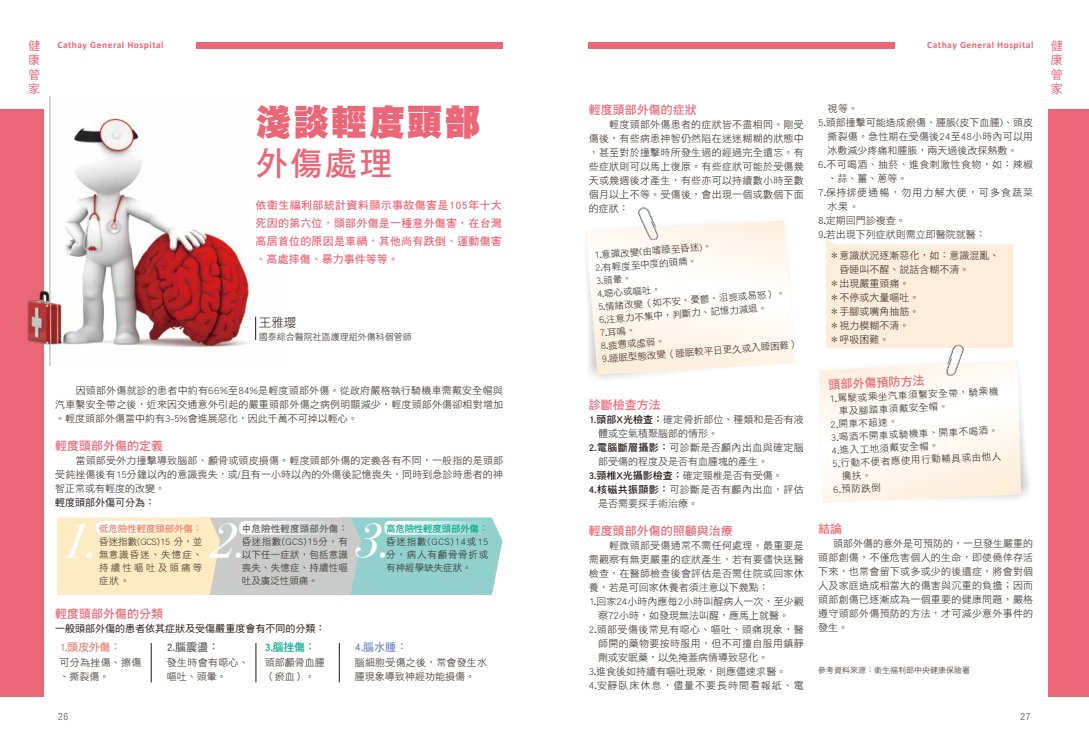
<style>
.page{position:relative;width:1089px;height:738px;background:#fff}
.page>*{position:absolute;margin:0;border:0;box-sizing:border-box;transform-origin:0 0}
.t1{font:48px "Bodoni Svty Two ITCTT Book Ita";color:#fff}
.t2{font:36px "DF Hei Std W12";letter-spacing:.05em;color:#eb6676}
.t3{font:33px "DF Hei Std W7";color:#eb6676}
.t4{font:12.7px "DF Hei Std W3";color:#221815}
.t5{font:12px "DF Hei Std W7";color:#eb6676}
.t6{font:12px/14.4px "DF Hei Std W5";color:#eb6676;text-align:justify}
.t7{font:11px/18px "DF Hei Std W7";letter-spacing:.02em;color:#eb6676;text-align:justify}
.t8{font:11px "DF Hei Std W7";color:#ee8069}
.t9{font:11px "DF Hei Std W7";color:#5b5d5b}
.t10{font:11px "DF Hei Std W7";color:#00aa91}
.t11{font:11px "DF Hei Std W7";color:#718cc7}
.t12{font:10px/14px "DF Hei Std W3";letter-spacing:.01em;color:#221815;text-align:justify}
.t13{font:10px/14px "DF Hei Std W3";letter-spacing:.035em;color:#221815}
.t14{font:10px/14px "DF Hei Std W3";letter-spacing:.03em;color:#221815}
.t15{font:10px "DF Hei Std W5";color:#221815}
.t16{font:10px "DF Hei Std W7";color:#221815}
.t17{font:10px "DF Hei Std W3";letter-spacing:.095em;color:#221815}
.t18{font:10px "DF Hei Std W3";letter-spacing:.105em;color:#221815}
.t19{font:700 9.6px "Calibri";letter-spacing:.05em;color:#eb6676}
.t20{font:condensed 9.6px "Helvetica";color:#727171}
.t21{font:9.5px/13px "DF Hei Std W3";letter-spacing:.055em;color:#221815;text-align:justify}
.t22{font:9.5px "DF Hei Std W7";letter-spacing:-.025em;color:#00aa91}
.t23{font:9.5px "DF Hei Std W7";letter-spacing:-.015em;color:#ee8069}
.t24{font:9.5px "DF Hei Std W7";letter-spacing:.02em;color:#5b5d5b}
.t25{font:9.1px "DF Hei Std W3";color:#221815}
.t26{font:8px "DF Hei Std W3";color:#221815}
.s1{font-family:"DF Hei Std W7"}
.s2{font-family:"DF Hei Std W3"}
</style>
<div class="page">
<div style="left:0;top:109px;width:44px;height:587px;background:#eb6676"></div>
<img style="left:27px;top:97px;width:230px;height:268px">
<div style="left:826px;top:229px;width:187px;height:118px;background:#fdedda"></div>
<div style="left:820px;top:204px;width:214px;height:40px;background:#fff;border-radius:19px"></div>
<div style="left:196px;top:42px;width:306px;height:6px;background:#eb6676"></div>
<svg style="left:255px;top:316px;width:1px;height:24px"></svg>
<div style="left:588px;top:42px;width:306px;height:6px;background:#eb6676"></div>
<svg style="left:57px;top:517px;width:445px;height:77px;background:#cbd8c8"></svg>
<svg style="left:384px;top:520px;width:100px;height:14px"></svg>
<svg style="left:96px;top:520px;width:100px;height:14px"></svg>
<hr style="left:151px;top:642px;width:1px;height:39px;background:#221815">
<hr style="left:256px;top:642px;width:1px;height:39px;background:#221815">
<hr style="left:339px;top:642px;width:1px;height:39px;background:#221815">
<svg style="left:591px;top:374px;width:59px;height:5px"></svg>
<svg style="left:586px;top:220px;width:210px;height:154px"></svg>
<svg style="left:638px;top:207px;width:21px;height:34px"></svg>
<svg style="left:239px;top:520px;width:100px;height:14px"></svg>
<div style="left:1048px;top:109px;width:40px;height:587px;background:#eb6676"></div>
<svg style="left:819px;top:344px;width:211px;height:159px"></svg>
<p class="t6" style="left:29px;top:38px;width:13px">健康管家</p>
<p class="t6" style="left:1050px;top:38px;width:13px">健康管家</p>
<p class="t19" style="left:57px;top:39px;width:108px">Cathay General Hospital</p>
<p class="t19" style="left:927px;top:39px;width:108px">Cathay General Hospital</p>
<h2 class="t2" style="left:256px;top:102px;width:227px">淺談輕度頭部</h2>
<h3 class="t3" style="left:256px;top:145px;width:138px">外傷處理</h3>
<p class="t7" style="left:256px;top:196px;width:248px">依衛生福利部統計資料顯示事故傷害是105年十大死因的第六位，頭部外傷是一種意外傷害，在台灣高居首位的原因是車禍，其他尚有跌倒、運動傷害、高處摔傷、暴力事件等等。</p>
<p class="t4" style="left:259px;top:315px;width:39px">王雅瓔</p>
<p class="t25" style="left:259px;top:331px;width:154px">國泰綜合醫院社區護理組外傷科個管師</p>
<p class="t12" style="left:55px;top:383px;width:449px">　　因頭部外傷就診的患者中約有66%至84%是輕度頭部外傷。從政府嚴格執行騎機車需戴安全帽與汽車繫安全帶之後，近來因交通意外引起的嚴重頭部外傷之病例明顯減少，輕度頭部外傷卻相對增加。輕度頭部外傷當中約有3-5%會進展惡化，因此千萬不可掉以輕心。</p>
<p class="t5" style="left:55px;top:439px;width:109px">輕度頭部外傷的定義</p>
<p class="t12" style="left:55px;top:453px;width:449px">　　當頭部受外力撞擊導致腦部、顱骨或頭皮損傷。輕度頭部外傷的定義各有不同，一般指的是頭部受鈍挫傷後有15分鐘以內的意識喪失，或/且有一小時以內的外傷後記憶喪失，同時到急診時患者的神智正常或有輕度的改變。</p>
<p class="t15" style="left:55px;top:496px;width:101px">輕度頭部外傷可分為：</p>
<h1 class="t1" style="left:62px;top:498px;width:186px">1. 2.</h1>
<h1 class="t1" style="left:354px;top:498px;width:37px">3.</h1>
<p class="t22" style="left:386px;top:522px;width:104px">高危險性輕度頭部外傷：</p>
<p class="t23" style="left:99px;top:522px;width:105px">低危險性輕度頭部外傷：</p>
<p class="t21" style="left:99px;top:534px;width:105px">昏迷指數(GCS)15 分，並無意識昏迷、失憶症、持續性嘔吐及頭痛等症狀。</p>
<p class="t24" style="left:242px;top:522px;width:108px">中危險性輕度頭部外傷：</p>
<p class="t21" style="left:242px;top:534px;width:108px">昏迷指數(GCS)15分，有以下任一症狀，包括意識喪失、失憶症、持續性嘔吐及廣泛性頭痛。</p>
<p class="t21" style="left:386px;top:534px;width:104px">昏迷指數(GCS)14或15分，病人有顱骨骨折或有神經學缺失症狀。</p>
<p class="t5" style="left:55px;top:607px;width:109px">輕度頭部外傷的分類</p>
<p class="t15" style="left:55px;top:622px;width:271px">一般頭部外傷的患者依其症狀及受傷嚴重度會有不同的分類：</p>
<p class="t8" style="left:59px;top:641px;width:63px">1.頭皮外傷：</p>
<p class="t14" style="left:59px;top:654px;width:84px">可分為挫傷、擦傷、撕裂傷。</p>
<p class="t9" style="left:167px;top:641px;width:54px">2.腦震盪：</p>
<p class="t14" style="left:167px;top:654px;width:84px">發生時會有噁心、嘔吐、頭暈。</p>
<p class="t10" style="left:265px;top:641px;width:52px">3.腦挫傷：</p>
<p class="t12" style="left:265px;top:654px;width:61px">頭部顱骨血腫（瘀血）。</p>
<p class="t11" style="left:355px;top:641px;width:54px">4.腦水腫：</p>
<p class="t12" style="left:355px;top:654px;width:134px">腦細胞受傷之後，常會發生水腫現象導致神經功能損傷。</p>
<p class="t5" style="left:588px;top:103px;width:109px">輕度頭部外傷的症狀</p>
<p class="t12" style="left:588px;top:117px;width:216px">　　輕度頭部外傷患者的症狀皆不盡相同。剛受傷後，有些病患神智仍然陷在迷迷糊糊的狀態中，甚至對於撞擊時所發生過的經過完全遺忘。有些症狀則可以馬上復原。有些症狀可能於受傷幾天或幾週後才產生，有些亦可以持續數小時至數個月以上不等。受傷後，會出現一個或數個下面的症狀：</p>
<p class="t21" style="left:594px;top:248px;width:199px;text-align:left;rotate:-4deg">1.意識改變(由嗜睡至昏迷)。<br>2.有輕度至中度的頭痛。<br>3.頭暈。<br>4.噁心或嘔吐。<br>5.情緒改變（如不安、憂鬱、沮喪或易怒）。<br>6.注意力不集中，判斷力、記憶力減退。<br>7.耳鳴。<br>8.疲憊或虛弱。<br>9.睡眠型態改變（睡眠較平日更久或入睡困難）</p>
<p class="t5" style="left:588px;top:397px;width:73px">診斷檢查方法</p>
<p class="t12" style="left:588px;top:411px;width:216px"><span class="s1">1.頭部X光檢查：</span>確定骨折部位、種類和是否有液</p>
<p class="t12" style="left:598px;top:425px;width:121px">體或空氣積聚腦部的情形。</p>
<p class="t13" style="left:588px;top:439px;width:216px"><span class="s1">2.電腦斷層攝影：</span>可診斷是否顱內出血與確定腦</p>
<p class="t12" style="left:598px;top:453px;width:171px">部受傷的程度及是否有血腫塊的產生。</p>
<p class="t16" style="left:588px;top:469px;width:196px">3.頸椎X光攝影檢查：<span class="s2">確定頸椎是否有受傷。</span></p>
<p class="t13" style="left:598px;top:481px;width:207px;text-indent:-9px"><span class="s1">4.核磁共振顯影：</span>可診斷是否有顱內出血，評估是否需要採手術治療。</p>
<p class="t5" style="left:588px;top:523px;width:145px">輕度頭部外傷的照顧與治療</p>
<p class="t12" style="left:588px;top:537px;width:216px">　　輕微頭部受傷通常不需任何處理。最重要是</p>
<p class="t12" style="left:588px;top:551px;width:216px">需觀察有無更嚴重的症狀產生，若有要儘快送醫</p>
<p class="t12" style="left:588px;top:565px;width:216px">檢查，在醫師檢查後會評估是否需住院或回家休</p>
<p class="t12" style="left:588px;top:579px;width:181px">養，若是可回家休養者須注意以下幾點：</p>
<p class="t12" style="left:588px;top:593px;width:216px">1.回家24小時內應每2小時叫醒病人一次，至少觀</p>
<p class="t12" style="left:598px;top:607px;width:192px">察72小時，如發現無法叫醒，應馬上就醫。</p>
<p class="t13" style="left:588px;top:621px;width:216px">2.頭部受傷後常見有噁心、嘔吐、頭痛現象，醫</p>
<p class="t14" style="left:598px;top:635px;width:207px">師開的藥物要按時服用，但不可擅自服用鎮靜</p>
<p class="t12" style="left:598px;top:649px;width:171px">劑或安眠藥，以免掩蓋病情導致惡化。</p>
<p class="t12" style="left:588px;top:663px;width:199px">3.進食後如持續有嘔吐現象，則應儘速求醫。</p>
<p class="t17" style="left:588px;top:679px;width:216px">4.安靜臥床休息，儘量不要長時間看報紙、電</p>
<p class="t12" style="left:827px;top:101px;width:32px">視等。</p>
<p class="t12" style="left:818px;top:115px;width:216px">5.頭部撞擊可能造成瘀傷、腫脹(皮下血腫)、頭皮</p>
<p class="t12" style="left:827px;top:129px;width:207px">撕裂傷。急性期在受傷後24至48小時內可以用</p>
<p class="t12" style="left:827px;top:143px;width:191px">冰敷減少疼痛和腫脹，兩天過後改採熱敷。</p>
<p class="t13" style="left:818px;top:157px;width:216px">6.不可喝酒、抽菸、進食刺激性食物，如：辣椒</p>
<p class="t12" style="left:827px;top:171px;width:81px">、蒜、薑、蔥等。</p>
<p class="t18" style="left:818px;top:187px;width:216px">7.保持排便通暢，勿用力解大便，可多食蔬菜</p>
<p class="t12" style="left:827px;top:199px;width:33px">水果。</p>
<p class="t12" style="left:818px;top:213px;width:89px">8.定期回門診複查。</p>
<p class="t12" style="left:818px;top:227px;width:169px">9.若出現下列症狀則需立即醫院就醫：</p>
<p class="t12" style="left:829px;top:247px;width:171px">＊意識狀況逐漸惡化，如：意識混亂、</p>
<p class="t12" style="left:839px;top:261px;width:131px">昏睡叫不醒、說話含糊不清。</p>
<p class="t12" style="left:829px;top:275px;width:81px">＊出現嚴重頭痛。</p>
<p class="t12" style="left:829px;top:289px;width:91px">＊不停或大量嘔吐。</p>
<p class="t12" style="left:829px;top:303px;width:91px">＊手腳或嘴角抽筋。</p>
<p class="t12" style="left:829px;top:317px;width:81px">＊視力模糊不清。</p>
<p class="t12" style="left:829px;top:331px;width:61px">＊呼吸困難。</p>
<p class="t5" style="left:828px;top:378px;width:97px;rotate:-3deg">頭部外傷預防方法</p>
<p class="t21" style="left:829px;top:392px;width:171px;rotate:-3deg">1.駕駛或乘坐汽車須繫安全帶，騎乘機</p>
<p class="t21" style="left:838px;top:404px;width:111px;rotate:-3deg">車及腳踏車須戴安全帽。</p>
<p class="t21" style="left:830px;top:417px;width:69px;rotate:-3deg">2.開車不超速。</p>
<p class="t21" style="left:830px;top:431px;width:169px;rotate:-3deg">3.喝酒不開車或騎機車、開車不喝酒。</p>
<p class="t21" style="left:831px;top:443px;width:109px;rotate:-3deg">4.進入工地須戴安全帽。</p>
<p class="t21" style="left:831px;top:457px;width:171px;rotate:-3deg">5.行動不便者應使用行動輔具或由他人</p>
<p class="t21" style="left:833px;top:482px;width:49px;rotate:-3deg">6.預防跌倒</p>
<p class="t5" style="left:818px;top:521px;width:25px">結論</p>
<p class="t12" style="left:818px;top:535px;width:217px;text-indent:15px">頭部外傷的意外是可預防的，一旦發生嚴重的頭部創傷，不僅危害個人的生命，即使僥倖存活下來，也常會留下或多或少的後遺症，將會對個人及家庭造成相當大的傷害與沉重的負擔；因而頭部創傷已逐漸成為一個重要的健康問題，嚴格遵守頭部外傷預防的方法，才可減少意外事件的發生。</p>
<p class="t26" style="left:818px;top:665px;width:153px">參考資料來源：衛生福利部中央健康保險署</p>
<p class="t20" style="left:58px;top:709px;width:12px">26</p>
<p class="t20" style="left:1020px;top:709px;width:12px">27</p>
</div>
